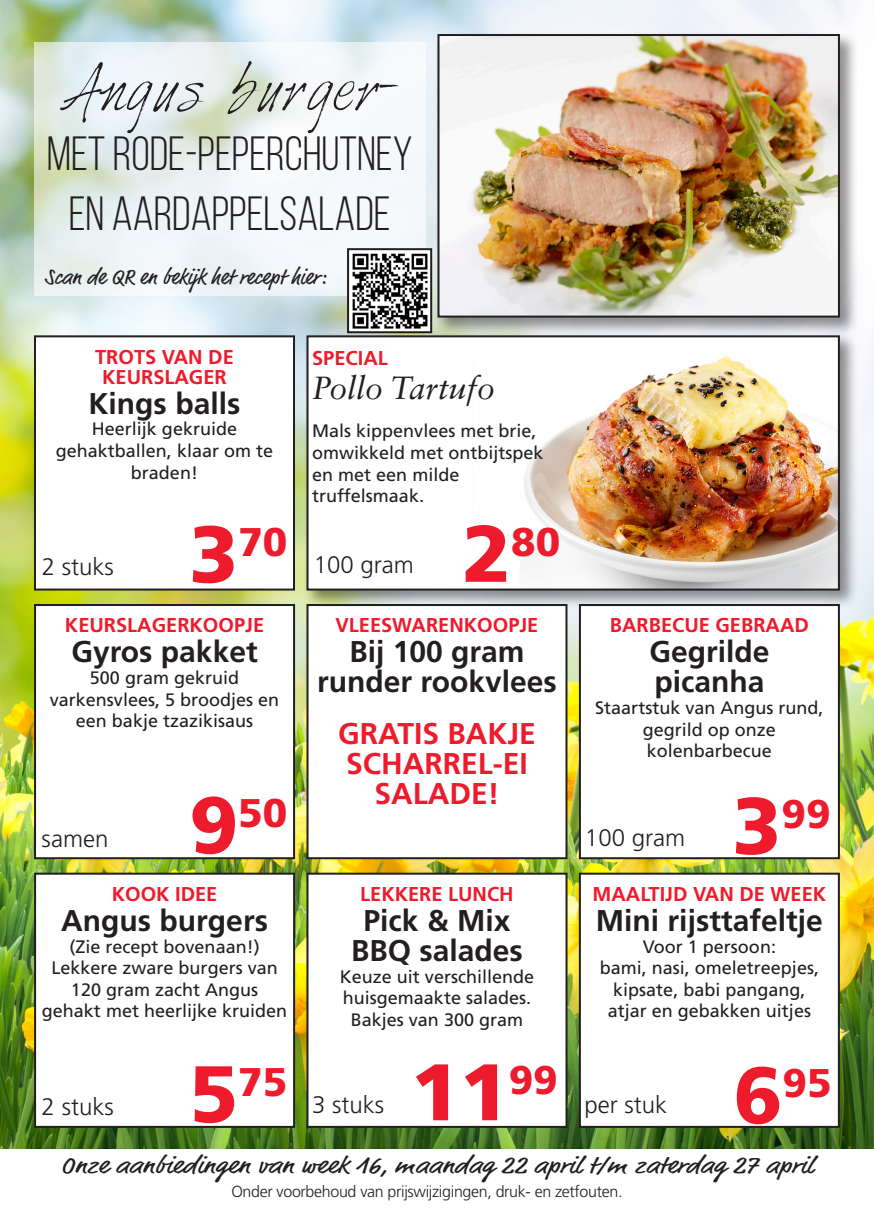
<style>
.page{position:relative;width:874px;height:1225px;background:#fff}
.page>*{position:absolute;margin:0;border:0;box-sizing:border-box;transform-origin:0 0}
.t1{font:900 80px "Frutiger LT Std";color:#ee1b2c}
.t2{font:52px "Harabara Hand";color:#231f20}
.t3{font:48px/60px "Bebas Neue";color:#231f20;text-align:center}
.t4{font:900 40px "Frutiger LT Std";color:#ee1b2c}
.t5{font:italic 32px "Sabon LT Std";color:#231f20}
.t6{font:700 30px/30px "Frutiger LT Std";color:#231f20}
.t7{font:700 30px/30px "Frutiger LT Std";color:#ee1b2c;text-align:center}
.t8{font:24px "Keurmarket euro";color:#231f20;scale:1.2 1}
.t9{font:300 24px "Frutiger LT Std";color:#231f20}
.t10{font:22px "Keurmarket euro";color:#231f20}
.t11{font:700 20px/20px "Frutiger LT Std";color:#ee1b2c;text-align:center}
.t12{font:18px/21.6px "Frutiger LT Std";color:#231f20;text-align:center}
.t13{font:300 16px "Frutiger LT Std";letter-spacing:-.02em;color:#231f20}
.s1{font-size:80px}
</style>
<div class="page">
<img style="left:0;top:0;width:873px;height:1148px">
<div style="left:35px;top:605px;width:259px;height:253px;background:#fff"></div>
<div style="left:34px;top:604px;width:261px;height:255px;border:2px solid #231f20"></div>
<div style="left:579px;top:605px;width:259px;height:253px;background:#fff"></div>
<div style="left:578px;top:604px;width:261px;height:255px;border:2px solid #231f20"></div>
<div style="left:307px;top:873px;width:259px;height:253px;background:#fff"></div>
<div style="left:306px;top:872px;width:261px;height:255px;border:2px solid #231f20"></div>
<div style="left:579px;top:873px;width:259px;height:253px;background:#fff"></div>
<div style="left:578px;top:872px;width:261px;height:255px;border:2px solid #231f20"></div>
<div style="left:35px;top:873px;width:259px;height:253px;background:#fff"></div>
<div style="left:34px;top:872px;width:261px;height:255px;border:2px solid #231f20"></div>
<div style="left:35px;top:336px;width:259px;height:253px;background:#fff"></div>
<div style="left:34px;top:335px;width:261px;height:255px;border:2px solid #231f20"></div>
<div style="left:307px;top:605px;width:259px;height:253px;background:#fff"></div>
<div style="left:306px;top:604px;width:261px;height:255px;border:2px solid #231f20"></div>
<div style="left:434px;top:31px;width:424px;height:305px;background:#231f20;opacity:.5"></div>
<img style="left:440px;top:37px;width:396px;height:277px">
<div style="left:437px;top:34px;width:402px;height:283px;border:2px solid #231f20"></div>
<svg style="left:34px;top:43px;width:391px;height:253px;fill:#eef4f8"></svg>
<img style="left:350px;top:251px;width:79px;height:79px">
<div style="left:347px;top:248px;width:85px;height:85px;border:2px solid #231f20"></div>
<div style="left:303px;top:332px;width:555px;height:277px;background:#231f20;opacity:.5"></div>
<div style="left:307px;top:336px;width:531px;height:253px;background:#fff"></div>
<img style="left:521px;top:355px;width:315px;height:232px">
<div style="left:306px;top:335px;width:533px;height:255px;border:2px solid #231f20"></div>
<p class="t2" style="left:61px;top:62px;width:340px">Angus burger-</p>
<p class="t3" style="left:47px;top:123px;width:367px">MET RODE-PEPERCHUTNEY<br>EN AARDAPPELSALADE</p>
<p class="t10" style="left:45px;top:264px;width:282px">Scan de QR en bekijk het recept hier:</p>
<p class="t11" style="left:95px;top:347px;width:140px">TROTS VAN DE<br>KEURSLAGER</p>
<p class="t6" style="left:88px;top:388px;width:153px">Kings balls</p>
<p class="t12" style="left:56px;top:418px;width:219px">Heerlijk gekruide gehaktballen, klaar om te braden!</p>
<p class="t11" style="left:312px;top:348px;width:77px">SPECIAL</p>
<p class="t5" style="left:312px;top:369px;width:184px">Pollo Tartufo</p>
<p class="t12" style="left:312px;top:420px;width:233px;text-align:left">Mals kippenvlees met brie, omwikkeld met ontbijtspek en met een milde truffelsmaak.</p>
<p class="t9" style="left:42px;top:553px;width:74px">2 stuks</p>
<p class="t4" style="left:189px;top:518px;width:99px"><span class="s1">3</span>70</p>
<p class="t4" style="left:462px;top:517px;width:99px"><span class="s1">2</span>80</p>
<p class="t9" style="left:313px;top:551px;width:102px">100 gram</p>
<p class="t11" style="left:65px;top:615px;width:200px">KEURSLAGERKOOPJE</p>
<p class="t6" style="left:71px;top:637px;width:188px">Gyros pakket</p>
<p class="t12" style="left:50px;top:667px;width:231px">500 gram gekruid varkensvlees, 5 broodjes en een bakje tzazikisaus</p>
<p class="t9" style="left:42px;top:824px;width:68px">samen</p>
<p class="t4" style="left:189px;top:789px;width:99px"><span class="s1">9</span>50</p>
<p class="t11" style="left:112px;top:884px;width:107px">KOOK IDEE</p>
<p class="t6" style="left:61px;top:905px;width:208px">Angus burgers</p>
<p class="t12" style="left:69px;top:935px;width:192px">(Zie recept bovenaan!)</p>
<p class="t12" style="left:51px;top:957px;width:228px">Lekkere zware burgers van<br>120 gram zacht Angus</p>
<p class="t12" style="left:42px;top:1000px;width:247px">gehakt met heerlijke kruiden</p>
<p class="t11" style="left:335px;top:615px;width:204px">VLEESWARENKOOPJE</p>
<p class="t6" style="left:349px;top:637px;width:177px">Bij 100 gram</p>
<p class="t6" style="left:317px;top:667px;width:241px">runder rookvlees</p>
<p class="t7" style="left:338px;top:718px;width:199px">GRATIS BAKJE</p>
<p class="t7" style="left:346px;top:748px;width:183px">SCHARREL-EI<br>SALADE!</p>
<p class="t11" style="left:360px;top:884px;width:155px">LEKKERE LUNCH</p>
<p class="t6" style="left:363px;top:905px;width:148px">Pick &amp; Mix</p>
<p class="t6" style="left:351px;top:935px;width:173px">BBQ salades</p>
<p class="t12" style="left:340px;top:965px;width:196px">Keuze uit verschillende huisgemaakte salades.<br>Bakjes van 300 gram</p>
<p class="t11" style="left:609px;top:615px;width:200px">BARBECUE GEBRAAD</p>
<p class="t6" style="left:649px;top:637px;width:122px">Gegrilde picanha</p>
<p class="t12" style="left:595px;top:697px;width:230px">Staartstuk van Angus rund, gegrild op onze kolenbarbecue</p>
<p class="t9" style="left:584px;top:824px;width:102px">100 gram</p>
<p class="t4" style="left:732px;top:789px;width:99px"><span class="s1">3</span>99</p>
<p class="t11" style="left:592px;top:884px;width:235px">MAALTIJD VAN DE WEEK</p>
<p class="t6" style="left:595px;top:905px;width:228px">Mini rijsttafeltje</p>
<p class="t12" style="left:599px;top:935px;width:221px">Voor 1 persoon:<br>bami, nasi, omeletreepjes, kipsate, babi pangang,</p>
<p class="t12" style="left:607px;top:1000px;width:205px">atjar en gebakken uitjes</p>
<p class="t9" style="left:42px;top:1093px;width:74px">2 stuks</p>
<p class="t4" style="left:189px;top:1058px;width:99px"><span class="s1">5</span>75</p>
<p class="t1" style="left:410px;top:1044px;width:148px">11<sup>99</sup></p>
<p class="t4" style="left:733px;top:1059px;width:99px"><span class="s1">6</span>95</p>
<p class="t9" style="left:312px;top:1091px;width:74px">3 stuks</p>
<p class="t9" style="left:584px;top:1091px;width:84px">per stuk</p>
<p class="t8" style="left:60px;top:1150px;width:628px">Onze aanbiedingen van week 16, maandag 22 april t/m zaterdag 27 april</p>
<p class="t13" style="left:231px;top:1182px;width:392px">Onder voorbehoud van prijswijzigingen, druk- en zetfouten.</p>
</div>
